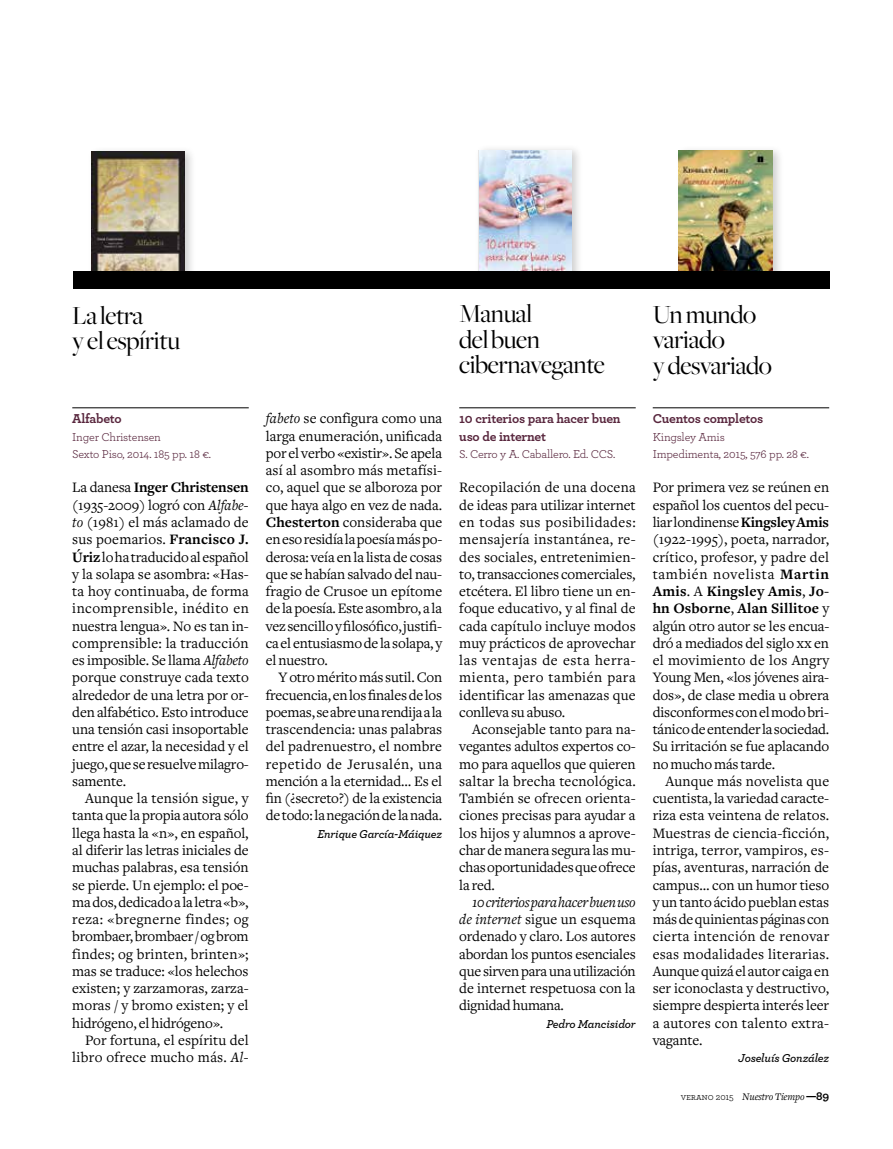
<style>
.page{position:relative;width:893px;height:1149px;background:#fff}
.page>*{position:absolute;margin:0;border:0;box-sizing:border-box;transform-origin:0 0}
.t1{font:27px/25.5px "Freight Big";letter-spacing:-.01em;color:#000}
.t2{font:15px/17.2px "Freight Text";letter-spacing:-.01em;color:#000;text-align:justify}
.t3{font:15px/17.2px "Freight Text";letter-spacing:.01em;color:#000;text-align:right}
.t4{font:700 13.5px/17.2px "Archer";letter-spacing:-.015em;color:#58263d}
.t5{font:12px/17.2px "Archer";letter-spacing:-.015em;color:#58263d}
.t6{font:italic 600 12px "Archer";letter-spacing:-.015em;color:#000}
.t7{font:italic 10.5px "Freight Text";letter-spacing:-.01em;color:#000}
.s1{font-weight:700}
.s2{font-style:italic}
.s3{font-family:"Freight Text Book SC"}
.s4{font-family:"Archer Book SC";font-style:normal;font-size:9.75px}
.s5{font-family:"Archer";font-style:normal;font-size:9.75px}
.s6{font-family:"Archer";font-weight:700;font-style:normal;font-size:12px}
</style>
<div class="page">
<div style="left:474px;top:143px;width:110px;height:148px;background:#000;opacity:.2"></div>
<img style="left:479px;top:150px;width:92px;height:121px">
<hr style="left:72px;top:407px;width:177px;height:1px;background:#000">
<hr style="left:459px;top:407px;width:177px;height:1px;background:#000">
<hr style="left:653px;top:407px;width:176px;height:1px;background:#000">
<div style="left:675px;top:144px;width:110px;height:148px;background:#000;opacity:.2"></div>
<img style="left:679px;top:151px;width:93px;height:120px">
<div style="left:87px;top:145px;width:110px;height:146px;background:#000;opacity:.2"></div>
<img style="left:91px;top:152px;width:93px;height:119px">
<div style="left:73px;top:271px;width:756px;height:17px;background:#000"></div>
<h1 class="t1" style="left:72px;top:303px;width:109px">La letra<br>y el espíritu</h1>
<p class="t4" style="left:72px;top:410px;width:51px">Alfabeto</p>
<p class="t5" style="left:72px;top:427px;width:140px">Inger Christensen<br>Sexto Piso, 2014. 185 pp. 18 €.</p>
<p class="t2" style="left:72px;top:479px;width:178px">La danesa <span class="s1">Inger Christensen </span>(1935-2009) logró con <span class="s2">Alfabe&shy;to</span> (1981) el más aclamado de sus poemarios. <span class="s1">Francisco J.<br>Úriz</span> lo ha traducido al español y la solapa se asombra: «Has&shy;ta hoy continuaba, de forma incomprensible, inédito en nuestra lengua». No es tan in&shy;comprensible: la traducción es imposible. Se llama <span class="s2">Alfabeto </span>porque construye cada texto alrededor de una letra por or&shy;den alfabético. Esto introduce una tensión casi insoportable entre el azar, la necesidad y el juego, que se resuelve milagro&shy;samente.</p>
<p class="t2" style="left:72px;top:789px;width:178px;text-indent:13px">Aunque la tensión sigue, y tanta que la propia autora sólo llega hasta la «n», en español, al diferir las letras iniciales de muchas palabras, esa tensión se pierde. Un ejemplo: el poe&shy;ma dos, dedicado a la letra «b», reza: «bregnerne findes; og brombaer, brombaer / og brom findes; og brinten, brinten»; mas se traduce: «los helechos existen; y zarzamoras, zarza&shy;moras / y bromo existen; y el hidrógeno, el hidrógeno».</p>
<p class="t3" style="left:72px;top:1031px;width:178px">Por fortuna, el espíritu del libro ofrece mucho más. <span class="s2">Al-</span></p>
<p class="t2" style="left:266px;top:410px;width:178px"><span class="s2">fabeto</span> se configura como una larga enumeración, unificada por el verbo «existir». Se apela así al asombro más metafísi&shy;co, aquel que se alboroza por que haya algo en vez de nada.<br><span class="s1">Chesterton</span> consideraba que en eso residía la poesía más po&shy;derosa: veía en la lista de cosas que se habían salvado del nau&shy;fragio de Crusoe un epítome de la poesía. Este asombro, a la vez sencillo y filosófico, justifi&shy;ca el entusiasmo de la solapa, y el nuestro.</p>
<p class="t2" style="left:266px;top:669px;width:178px;text-indent:13px">Y otro mérito más sutil. Con frecuencia, en los finales de los poemas, se abre una rendija a la trascendencia: unas palabras del padrenuestro, el nombre repetido de Jerusalén, una mención a la eternidad… Es el fin (¿secreto?) de la existencia de todo: la negación de la nada.</p>
<p class="t6" style="left:317px;top:826px;width:126px">Enrique García-Máiquez</p>
<h1 class="t1" style="left:459px;top:301px;width:147px">Manual<br>del buen cibernavegante</h1>
<p class="t4" style="left:459px;top:410px;width:163px">10 criterios para hacer buen uso de internet</p>
<p class="t5" style="left:459px;top:445px;width:158px">S. Cerro y A. Caballero. Ed. CCS.</p>
<p class="t2" style="left:459px;top:479px;width:178px">Recopilación de una docena de ideas para utilizar internet en todas sus posibilidades: mensajería instantánea, re&shy;des sociales, entretenimien&shy;to, transacciones comerciales, etcétera. El libro tiene un en&shy;foque educativo, y al final de cada capítulo incluye modos muy prácticos de aprovechar las ventajas de esta herra&shy;mienta, pero también para identificar las amenazas que conlleva su abuso.</p>
<p class="t2" style="left:459px;top:720px;width:178px;text-indent:13px">Aconsejable tanto para na&shy;vegantes adultos expertos co&shy;mo para aquellos que quieren saltar la brecha tecnológica.<br>También se ofrecen orienta&shy;ciones precisas para ayudar a los hijos y alumnos a aprove&shy;char de manera segura las mu&shy;chas oportunidades que ofrece la red.</p>
<p class="t2" style="left:459px;top:893px;width:178px;text-indent:13px"><span class="s2">10 criterios para hacer buen uso de internet</span> sigue un esquema ordenado y claro. Los autores abordan los puntos esenciales que sirven para una utilización de internet respetuosa con la dignidad humana.</p>
<p class="t6" style="left:546px;top:1015px;width:91px">Pedro Mancisidor</p>
<h1 class="t1" style="left:653px;top:302px;width:121px">Un mundo variado<br>y desvariado</h1>
<p class="t4" style="left:653px;top:410px;width:112px">Cuentos completos</p>
<p class="t5" style="left:653px;top:427px;width:158px">Kingsley Amis<br>Impedimenta, 2015, 576 pp. 28 €.</p>
<p class="t2" style="left:653px;top:479px;width:178px">Por primera vez se reúnen en español los cuentos del pecu&shy;liar londinense <span class="s1">Kingsley Amis </span>(1922-1995), poeta, narrador, crítico, profesor, y padre del también novelista <span class="s1">Martin Amis</span>. A <span class="s1">Kingsley Amis</span>, <span class="s1">Jo&shy;hn Osborne</span>, <span class="s1">Alan Sillitoe</span> y algún otro autor se les encua&shy;dró a mediados del siglo <span class="s3">xx</span> en el movimiento de los Angry Young Men, «los jóvenes aira&shy;dos», de clase media u obrera disconformes con el modo bri&shy;tánico de entender la sociedad.<br>Su irritación se fue aplacando no mucho más tarde.</p>
<p class="t2" style="left:653px;top:772px;width:178px;text-indent:13px">Aunque más novelista que cuentista, la variedad caracte&shy;riza esta veintena de relatos.<br>Muestras de ciencia-ficción, intriga, terror, vampiros, es&shy;pías, aventuras, narración de campus… con un humor tieso y un tanto ácido pueblan estas más de quinientas páginas con cierta intención de renovar esas modalidades literarias.<br>Aunque quizá el autor caiga en ser iconoclasta y destructivo, siempre despierta interés leer a autores con talento extra&shy;vagante.</p>
<p class="t6" style="left:738px;top:1050px;width:92px">Joseluís González</p>
<p class="t7" style="left:681px;top:1090px;width:150px"><span class="s4">verano</span> <span class="s5">2015</span> Nuestro Tiempo <span class="s6">—89</span></p>
</div>
